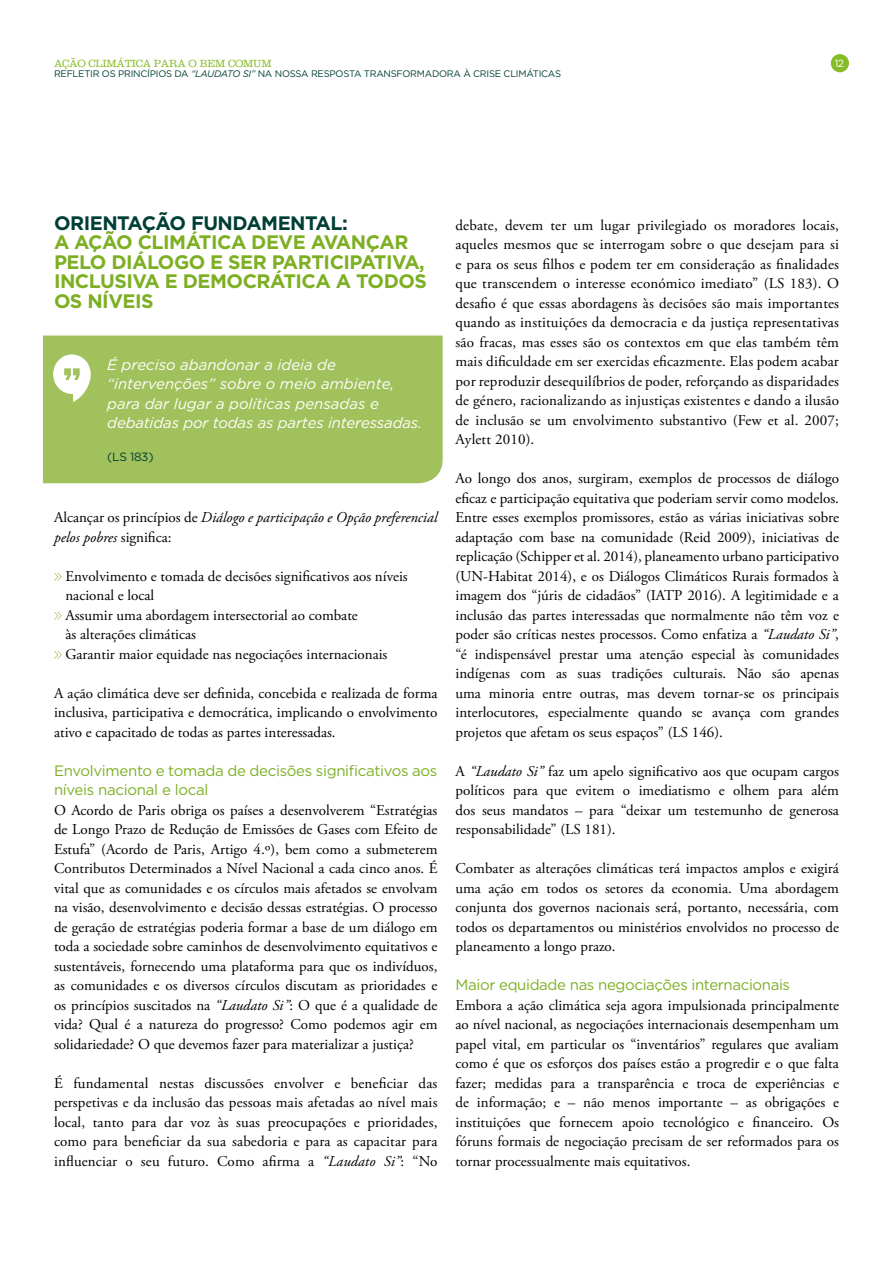
<style>
.page{position:relative;width:893px;height:1263px;background:#fff}
.page>*{position:absolute;margin:0;border:0;box-sizing:border-box;transform-origin:0 0}
.t1{font:700 19.5px/19.5px "Gotham";letter-spacing:-.025em;color:#7daf23}
.t2{font:700 19.5px "Gotham";letter-spacing:-.025em;color:#003f36}
.t3{font:15px/19.5px "Adobe Garamond Pro";color:#000;text-align:justify}
.t4{font:italic 15px/19.5px "Gotham";color:#fff}
.t5{font:15px/19.5px "Gotham";letter-spacing:-.02em;color:#7daf23}
.t6{font:italic 15px/19.5px "Adobe Garamond Pro";color:#000}
.t7{font:12px "Gotham";color:#003f36}
.t8{font:300 10.8px "Clarendon LT Std";letter-spacing:-.02em;color:#86bc25}
.t9{font:10.5px "Gotham";color:#fff}
.t10{font:9.45px "Gotham";letter-spacing:-.025em;color:#003f36}
.s1{font-style:italic}
.s2{font-style:normal}
</style>
<div class="page">
<div style="left:831px;top:54px;width:18px;height:18px;background:#86bc25;border-radius:50%"></div>
<svg style="left:54px;top:573px;width:8px;height:7px"></svg>
<svg style="left:54px;top:612px;width:8px;height:7px"></svg>
<svg style="left:54px;top:651px;width:8px;height:7px"></svg>
<div style="left:43px;top:336px;width:400px;height:147px;background:#a1c15c"></div>
<svg style="left:53px;top:354px;width:38px;height:48px"></svg>
<p class="t8" style="left:54px;top:57px;width:219px">AÇÃO CLIMÁTICA PARA O BEM COMUM</p>
<p class="t10" style="left:54px;top:68px;width:509px">REFLETIR OS PRINCÍPIOS DA <span class="s1">“LAUDATO SI”</span> NA NOSSA RESPOSTA TRANSFORMADORA À CRISE CLIMÁTICAS</p>
<p class="t9" style="left:835px;top:57px;width:11px">12</p>
<h1 class="t2" style="left:54px;top:210px;width:295px">ORIENTAÇÃO FUNDAMENTAL:</h1>
<h1 class="t1" style="left:54px;top:232px;width:374px">A AÇÃO CLIMÁTICA DEVE AVANÇAR<br>PELO DIÁLOGO E SER PARTICIPATIVA,<br>INCLUSIVA E DEMOCRÁTICA A TODOS<br>OS NÍVEIS</h1>
<p class="t4" style="left:107px;top:354px;width:316px">É preciso abandonar a ideia de “intervenções” sobre o meio ambiente, para dar lugar a políticas pensadas e debatidas por todas as partes interessadas.</p>
<p class="t7" style="left:107px;top:449px;width:48px">(LS 183)</p>
<p class="t6" style="left:54px;top:508px;width:385px"><span class="s2">Alcançar os princípios de</span> Diálogo e participação e Opção preferencial pelos pobres <span class="s2">significa:</span></p>
<p class="t3" style="left:65px;top:567px;width:344px;text-align:left">Envolvimento e tomada de decisões significativos aos níveis nacional e local<br>Assumir uma abordagem intersectorial ao combate<br>às alterações climáticas<br>Garantir maior equidade nas negociações internacionais</p>
<p class="t3" style="left:54px;top:684px;width:385px">A ação climática deve ser definida, concebida e realizada de forma inclusiva, participativa e democrática, implicando o envolvimento ativo e capacitado de todas as partes interessadas.</p>
<p class="t5" style="left:54px;top:760px;width:385px">Envolvimento e tomada de decisões significativos aos níveis nacional e local</p>
<p class="t3" style="left:54px;top:801px;width:385px">O Acordo de Paris obriga os países a desenvolverem “Estratégias de Longo Prazo de Redução de Emissões de Gases com Efeito de Estufa” (Acordo de Paris, Artigo 4.º), bem como a submeterem Contributos Determinados a Nível Nacional a cada cinco anos. É vital que as comunidades e os círculos mais afetados se envolvam na visão, desenvolvimento e decisão dessas estratégias. O processo de geração de estratégias poderia formar a base de um diálogo em toda a sociedade sobre caminhos de desenvolvimento equitativos e sustentáveis, fornecendo uma plataforma para que os indivíduos, as comunidades e os diversos círculos discutam as prioridades e os princípios suscitados na <span class="s1">“Laudato Si”</span>: O que é a qualidade de vida? Qual é a natureza do progresso? Como podemos agir em solidariedade? O que devemos fazer para materializar a justiça?</p>
<p class="t3" style="left:54px;top:1074px;width:385px">É fundamental nestas discussões envolver e beneficiar das perspetivas e da inclusão das pessoas mais afetadas ao nível mais local, tanto para dar voz às suas preocupações e prioridades, como para beneficiar da sua sabedoria e para as capacitar para influenciar o seu futuro. Como afirma a <span class="s1">“Laudato Si”</span>: “No</p>
<p class="t3" style="left:455px;top:216px;width:385px">debate, devem ter um lugar privilegiado os moradores locais, aqueles mesmos que se interrogam sobre o que desejam para si e para os seus filhos e podem ter em consideração as finalidades que transcendem o interesse económico imediato” (LS 183). O desafio é que essas abordagens às decisões são mais importantes quando as instituições da democracia e da justiça representativas são fracas, mas esses são os contextos em que elas também têm mais dificuldade em ser exercidas eficazmente. Elas podem acabar por reproduzir desequilíbrios de poder, reforçando as disparidades de género, racionalizando as injustiças existentes e dando a ilusão de inclusão se um envolvimento substantivo (Few et al. 2007; Aylett 2010).</p>
<p class="t3" style="left:455px;top:469px;width:385px">Ao longo dos anos, surgiram, exemplos de processos de diálogo eficaz e participação equitativa que poderiam servir como modelos.<br>Entre esses exemplos promissores, estão as várias iniciativas sobre adaptação com base na comunidade (Reid 2009), iniciativas de replicação (Schipper et al. 2014), planeamento urbano participativo (UN-Habitat 2014), e os Diálogos Climáticos Rurais formados à imagem dos “júris de cidadãos” (IATP 2016). A legitimidade e a inclusão das partes interessadas que normalmente não têm voz e poder são críticas nestes processos. Como enfatiza a <span class="s1">“Laudato Si”</span>, “é indispensável prestar uma atenção especial às comunidades indígenas com as suas tradições culturais. Não são apenas uma minoria entre outras, mas devem tornar-se os principais interlocutores, especialmente quando se avança com grandes projetos que afetam os seus espaços” (LS 146).</p>
<p class="t3" style="left:455px;top:762px;width:385px">A <span class="s1">“Laudato Si”</span> faz um apelo significativo aos que ocupam cargos políticos para que evitem o imediatismo e olhem para além dos seus mandatos – para “deixar um testemunho de generosa responsabilidade” (LS 181).</p>
<p class="t3" style="left:455px;top:859px;width:385px">Combater as alterações climáticas terá impactos amplos e exigirá uma ação em todos os setores da economia. Uma abordagem conjunta dos governos nacionais será, portanto, necessária, com todos os departamentos ou ministérios envolvidos no processo de planeamento a longo prazo.</p>
<p class="t5" style="left:455px;top:975px;width:336px">Maior equidade nas negociações internacionais</p>
<p class="t3" style="left:455px;top:996px;width:385px">Embora a ação climática seja agora impulsionada principalmente ao nível nacional, as negociações internacionais desempenham um papel vital, em particular os “inventários” regulares que avaliam como é que os esforços dos países estão a progredir e o que falta fazer; medidas para a transparência e troca de experiências e de informação; e – não menos importante – as obrigações e instituições que fornecem apoio tecnológico e financeiro. Os fóruns formais de negociação precisam de ser reformados para os tornar processualmente mais equitativos.</p>
</div>
